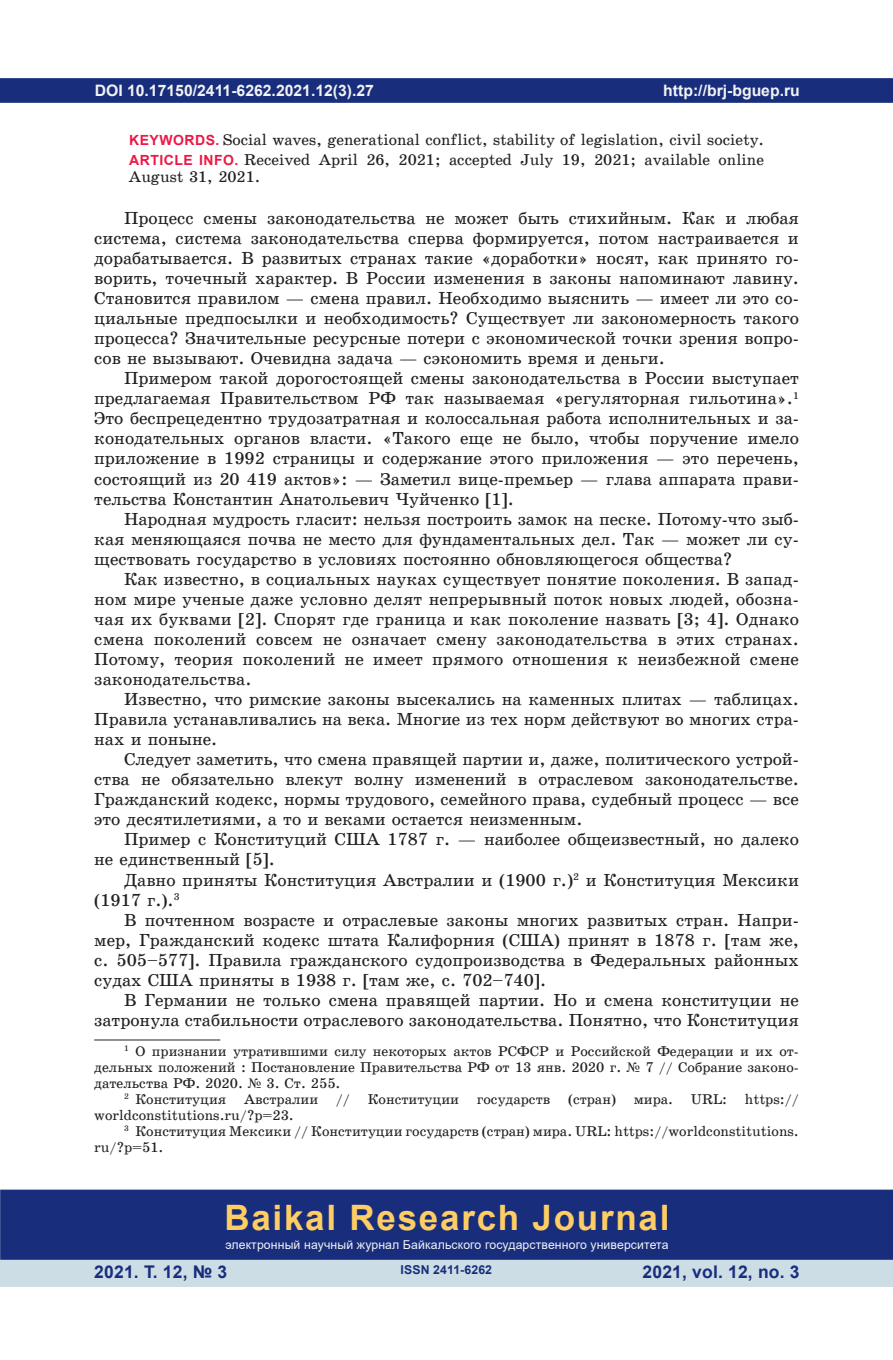
<style>
.page{position:relative;width:893px;height:1360px;background:#fff}
.page>*{position:absolute;margin:0;border:0;box-sizing:border-box;transform-origin:0 0}
.t1{font:700 35px "Arial";letter-spacing:.05em;color:#fecd64}
.t2{font:17.5px/20.1px "School Book C";color:#231f20;text-align:justify}
.t3{font:700 17.5px "Arial";letter-spacing:.01em;color:#182d7c}
.t4{font:15.75px/19.8px "School Book C";color:#231f20}
.t5{font:700 15.75px "Arial";color:#f2f3f4}
.t6{font:14.17px/15.9px "School Book C";color:#231f20}
.t7{font:12.25px "Arial";letter-spacing:.01em;color:#f2f3f4}
.t8{font:700 12.25px "Arial";letter-spacing:.01em;color:#182d7c}
.s1{font-family:"Arial";font-weight:700;font-size:14px;color:#ed1845}
.s2{font-family:"Times New Roman"}
</style>
<div class="page">
<div style="left:0;top:78px;width:893px;height:25px;background:#182d7c;border:2px solid #182d7c"></div>
<div style="left:0;top:1258px;width:893px;height:28px;background:#cddde6"></div>
<div style="left:0;top:1189px;width:893px;height:70px;background:#182d7c;border:2px solid #182d7c"></div>
<hr style="left:94px;top:1039px;width:126px;height:1px;background:#231f20">
<p class="t5" style="left:95px;top:79px;width:281px">DOI 10.17150/2411-6262.2021.12(3).27</p>
<p class="t5" style="left:663px;top:79px;width:138px">http://brj-bguep.ru</p>
<p class="t4" style="left:129px;top:130px;width:636px"><span class="s1">KEYWORDS.</span> Social waves, generational conflict, stability of legislation, civil society.<br><span class="s1">ARTICLE INFO.</span> Received April 26, 2021; accepted July 19, 2021; available online</p>
<p class="t4" style="left:129px;top:167px;width:133px">August 31, 2021.</p>
<p class="t2" style="left:94px;top:208px;width:706px;text-indent:30px">Процесс смены законодательства не может быть стихийным. Как и любая система, система законодательства сперва формируется, потом настраивается и дорабатывается. В развитых странах такие «доработки» носят, как принято го&shy;ворить, точечный характер. В России изменения в законы напоминают лавину.<br>Становится правилом — смена правил. Необходимо выяснить — имеет ли это со&shy;циальные предпосылки и необходимость? Существует ли закономерность такого процесса? Значительные ресурсные потери с экономической точки зрения вопро&shy;сов не вызывают. Очевидна задача — сэкономить время и деньги.</p>
<p class="t2" style="left:94px;top:368px;width:706px;text-indent:30px">Примером такой дорогостоящей смены законодательства в России выступает предлагаемая Правительством РФ так называемая «регуляторная гильотина».<sup>1<br></sup>Это беспрецедентно трудозатратная и колоссальная работа исполнительных и за&shy;конодательных органов власти. «Такого еще не было, чтобы поручение имело приложение в 1992 страницы и содержание этого приложения — это перечень, состоящий из 20 419 актов»: — Заметил вице-премьер — глава аппарата прави&shy;тельства Константин Анатольевич Чуйченко [1].</p>
<p class="t2" style="left:94px;top:509px;width:706px;text-indent:30px">Народная мудрость гласит: нельзя построить замок на песке. Потому-что зыб&shy;кая меняющаяся почва не место для фундаментальных дел. Так — может ли су&shy;ществовать государство в условиях постоянно обновляющегося общества?</p>
<p class="t2" style="left:94px;top:569px;width:706px;text-indent:30px">Как известно, в социальных науках существует понятие поколения. В запад&shy;ном мире ученые даже условно делят непрерывный поток новых людей, обозна&shy;чая их буквами [2]. Спорят где граница и как поколение назвать [3; 4]. Однако смена поколений совсем не означает смену законодательства в этих странах.<br>Потому, теория поколений не имеет прямого отношения к неизбежной смене законодательства.</p>
<p class="t2" style="left:94px;top:689px;width:706px;text-indent:30px">Известно, что римские законы высекались на каменных плитах — таблицах.<br>Правила устанавливались на века. Многие из тех норм действуют во многих стра&shy;нах и поныне.</p>
<p class="t2" style="left:94px;top:749px;width:706px;text-indent:30px">Следует заметить, что смена правящей партии и, даже, политического устрой&shy;ства не обязательно влекут волну изменений в отраслевом законодательстве.<br>Гражданский кодекс, нормы трудового, семейного права, судебный процесс — все это десятилетиями, а то и веками остается неизменным.</p>
<p class="t2" style="left:94px;top:829px;width:706px;text-indent:30px">Пример с Конституций США 1787 г. — наиболее общеизвестный, но далеко не единственный [5].</p>
<p class="t2" style="left:94px;top:869px;width:706px;text-indent:30px">Давно приняты Конституция Австралии и (1900 г.)<sup>2</sup> и Конституция Мексики (1917 г.).<sup>3</sup></p>
<p class="t2" style="left:94px;top:909px;width:706px;text-indent:30px">В почтенном возрасте и отраслевые законы многих развитых стран. Напри&shy;мер, Гражданский кодекс штата Калифорния (США) принят в 1878 г. [там же, с. 505–577]. Правила гражданского судопроизводства в Федеральных районных судах США приняты в 1938 г. [там же, c. 702–740].</p>
<p class="t2" style="left:94px;top:990px;width:706px;text-align:right">В Германии не только смена правящей партии. Но и смена конституции не затронула стабильности отраслевого законодательства. Понятно, что Конституция</p>
<p class="t6" style="left:94px;top:1043px;width:706px;text-align:justify;text-indent:30px"><sup>1</sup> О признании утратившими силу некоторых актов РСФСР и Российской Федерации и их от&shy;дельных положений : Постановление Правительства РФ от 13 янв. 2020 г. <span class="s2">№</span> 7 // Собрание законо&shy;дательства РФ. 2020. <span class="s2">№</span> 3. Ст. 255.</p>
<p class="t6" style="left:94px;top:1091px;width:706px;text-indent:30px"><sup>2</sup> Конституция Австралии // Конституции государств (стран) мира. URL: https:// worldconstitutions.ru/?p=23.</p>
<p class="t6" style="left:94px;top:1122px;width:706px;text-indent:30px"><sup>3</sup> Конституция Мексики // Конституции государств (стран) мира. URL: https://worldconstitutions. ru/?p=51.</p>
<h1 class="t1" style="left:224px;top:1192px;width:447px">Baikal Research Journal</h1>
<p class="t7" style="left:225px;top:1236px;width:445px">электронный научный журнал Байкальского государственного университета</p>
<p class="t3" style="left:94px;top:1259px;width:135px">2021. Т. 12, № 3</p>
<p class="t3" style="left:643px;top:1259px;width:159px">2021, vol. 12, no. 3</p>
<p class="t8" style="left:401px;top:1261px;width:93px">ISSN 2411-6262</p>
</div>
